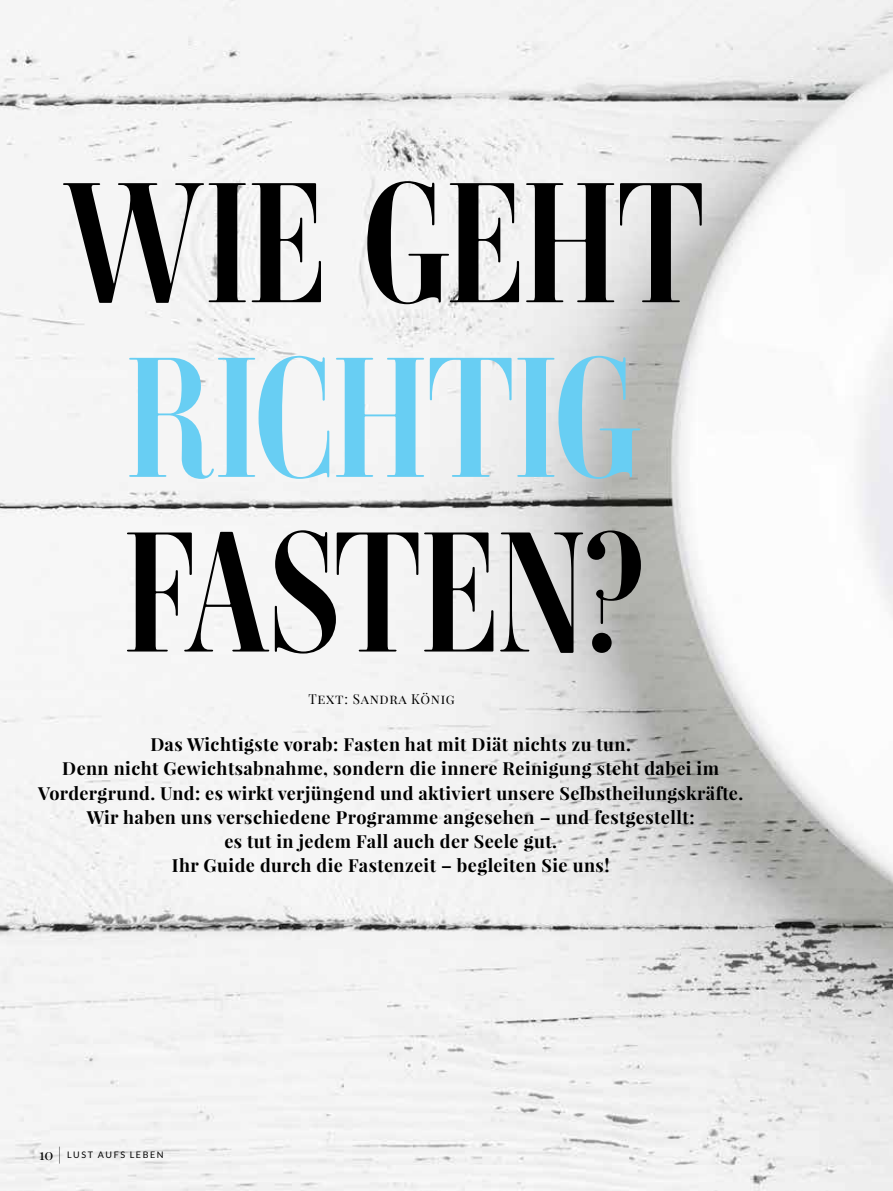
<style>
.page{position:relative;width:893px;height:1191px;background:#fff}
.page>*{position:absolute;margin:0;border:0;box-sizing:border-box;transform-origin:0 0}
.t1{font:600 168.6px "Ambroise Firmin";letter-spacing:-.015em;color:#000}
.t2{font:600 168.6px "Ambroise Firmin";letter-spacing:-.01em;color:#68cef3}
.t3{font:700 18px/24.2px "Playfair Display";letter-spacing:.025em;color:#000;text-align:center}
.t4{font:13.5px "Playfair Display SC";letter-spacing:.05em;color:#000}
.t5{font:9px "Lato";letter-spacing:.175em;color:#000}
.s1{font-family:"Playfair Display";font-size:15px}
.s2{font-family:"Benton Sans";font-weight:100;font-size:18px}
</style>
<div class="page">
<img style="left:0;top:0;width:893px;height:1191px">
<h1 class="t1" style="left:63px;top:133px;width:644px">WIE GEHT</h1>
<h1 class="t2" style="left:125px;top:308px;width:519px">RICHTIG</h1>
<h1 class="t1" style="left:123px;top:483px;width:523px">FASTEN?</h1>
<p class="t4" style="left:309px;top:691px;width:148px">Text: Sandra König</p>
<p class="t3" style="left:38px;top:732px;width:707px">Das Wichtigste vorab: Fasten hat mit Diät nichts zu tun.<br>Denn nicht Gewichtsabnahme, sondern die innere Reinigung steht dabei im Vordergrund. Und: es wirkt verjüngend und aktiviert unsere Selbstheilungskräfte.<br>Wir haben uns verschiedene Programme angesehen – und festgestellt:<br>es tut in jedem Fall auch der Seele gut.<br>Ihr Guide durch die Fastenzeit – begleiten Sie uns!</p>
<p class="t5" style="left:39px;top:1150px;width:126px"><span class="s1">10</span><span class="s2">|</span> LUST AUFS LEBEN</p>
</div>
